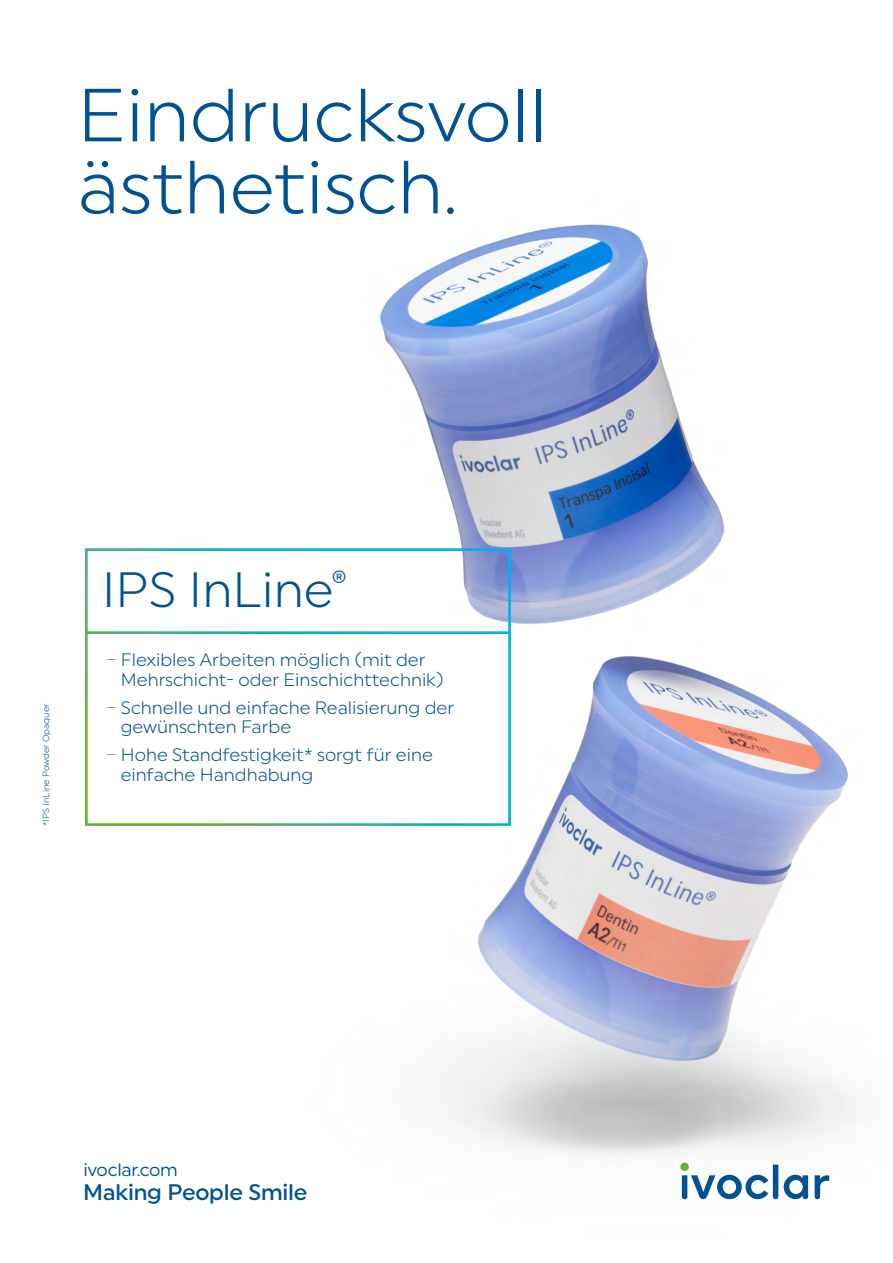
<style>
.page{position:relative;width:893px;height:1263px;background:#fff}
.page>*{position:absolute;margin:0;border:0;box-sizing:border-box;transform-origin:0 0}
.t1{font:75px/72px "Uniform Pro Ivoclar Lgt";color:#005293}
.t2{font:49.5px "Uniform Pro Ivoclar Lgt";color:#005293}
.t3{font:500 22.5px "Uniform Pro Ivoclar";letter-spacing:-.01em;color:#005293}
.t4{font:18px/19.5px "Uniform Pro Ivoclar Lgt";color:#005293}
.t5{font:18px "Uniform Pro Ivoclar";letter-spacing:-.01em;color:#005293}
.t6{font:9px "Uniform Pro Ivoclar Lgt";color:#005293}
.s1{color:#65b32e}
</style>
<div class="page">
<img style="left:380px;top:224px;width:476px;height:976px">
<svg style="left:85px;top:547px;width:427px;height:280px"></svg>
<svg style="left:680px;top:1162px;width:9px;height:9px"></svg>
<svg style="left:682px;top:1164px;width:147px;height:35px"></svg>
<p class="t1" style="left:77px;top:78px;width:472px">Eindrucksvoll ästhetisch.</p>
<p class="t6" style="left:41px;top:826px;width:124px;rotate:-90deg">*IPS InLine Powder Opaquer</p>
<p class="t2" style="left:102px;top:561px;width:247px">IPS InLine<sup>®</sup></p>
<p class="t4" style="left:121px;top:650px;width:324px;text-indent:-14px"><span class="s1">–</span> Flexibles Arbeiten möglich (mit der<br>Mehrschicht- oder Einschichttechnik)</p>
<p class="t4" style="left:121px;top:697px;width:335px;text-indent:-14px"><span class="s1">–</span> Schnelle und einfache Realisierung der gewünschten Farbe</p>
<p class="t4" style="left:121px;top:745px;width:314px;text-indent:-14px"><span class="s1">–</span> Hohe Standfestigkeit* sorgt für eine einfache Handhabung</p>
<p class="t5" style="left:84px;top:1159px;width:96px">ivoclar.com</p>
<p class="t3" style="left:83px;top:1179px;width:226px">Making People Smile</p>
</div>
